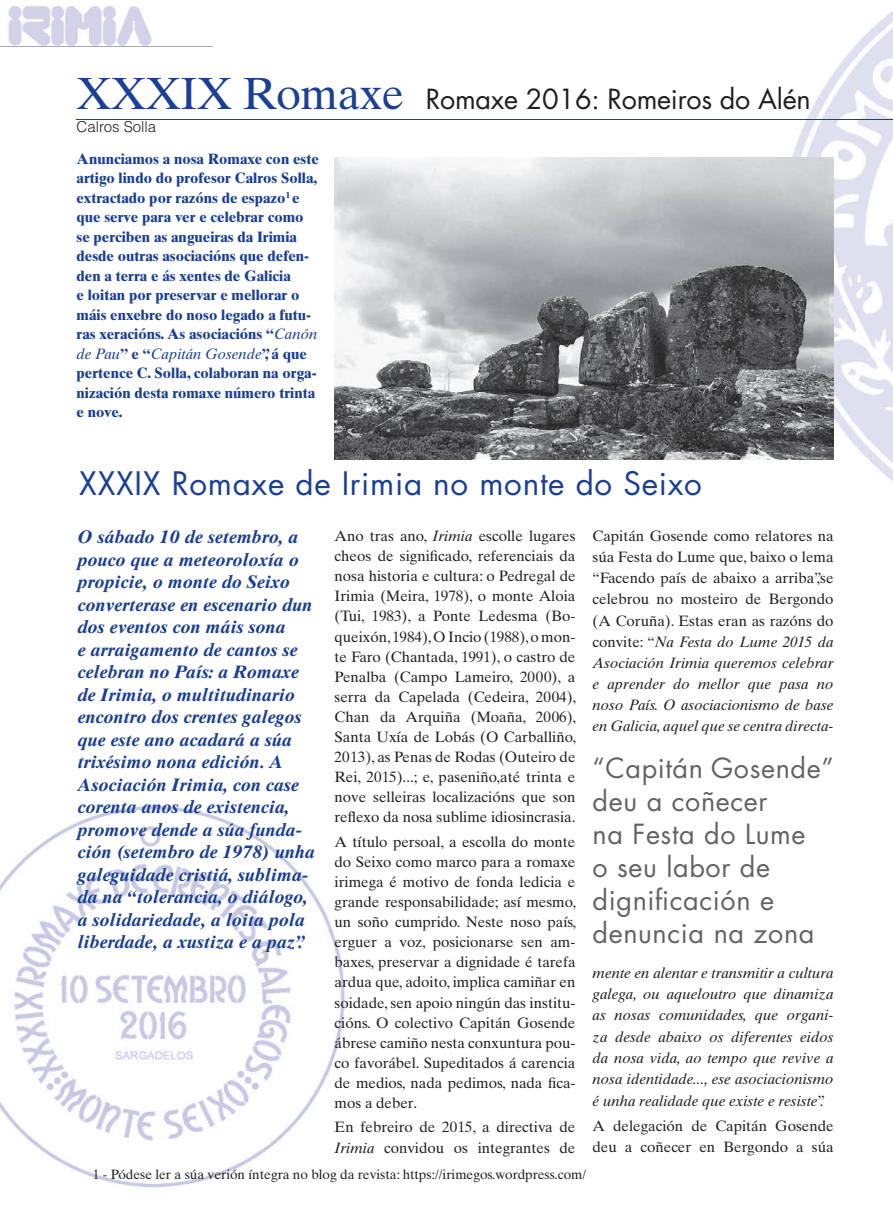
<style>
.page{position:relative;width:893px;height:1212px;background:#fff}
.page>*{position:absolute;margin:0;border:0;box-sizing:border-box;transform-origin:0 0}
.t1{font:31.5px "Futura Std";letter-spacing:.02em;color:#1b3f94}
.t2{font:27px/33px "Futura Std";letter-spacing:.02em;color:#636366}
.t3{font:27px "Futura Std";letter-spacing:-.01em;color:#231f20}
.t4{font:italic 700 18px/22.5px "Times Ten LT Std";color:#1b3f94}
.t5{font:15px/20.1px "Times Ten LT Std";color:#231f20;text-align:justify}
.t6{font:700 15px/19.5px "Times Ten LT Std";color:#1b3f94}
.t7{font:italic 15px/21.3px "Times Ten LT Std";color:#231f20;text-align:justify}
.t8{font:300 15px "Helvetica LT Std";color:#231f20}
.t9{font:13.5px "Times Ten LT Std";color:#231f20}
.s1{font-family:"Times Ten LT Std";font-size:45px;color:#1b3f94}
.s2{font-weight:400;font-style:italic}
.s3{font-style:normal}
.s4{font-style:italic}
</style>
<div class="page">
<img style="left:8px;top:5px;width:144px;height:41px">
<hr style="left:0;top:47px;width:213px;height:1px;background:#a8a9ad">
<img style="left:0;top:806px;width:345px;height:382px">
<img style="left:763px;top:11px;width:130px;height:471px">
<hr style="left:77px;top:119px;width:816px;height:1px;background:#1b3f94">
<img style="left:335px;top:157px;width:498px;height:302px">
<h2 class="t3" style="left:77px;top:82px;width:736px"><span class="s1">XXXIX Romaxe</span> Romaxe 2016: Romeiros do Alén</h2>
<p class="t8" style="left:77px;top:117px;width:81px">Calros Solla</p>
<p class="t6" style="left:77px;top:149px;width:244px">Anunciamos a nosa Romaxe con este artigo lindo do profesor Calros Solla, extractado por razóns de espazo<sup>1</sup> e que serve para ver e celebrar como se perciben as angueiras da Irimia desde outras asociacións que defen&shy;den a terra e ás xentes de Galicia<br>e loitan por preservar e mellorar o máis enxebre do noso legado a futu&shy;ras xeracións. As asociacións “<span class="s2">Canón de Pau</span>” e “<span class="s2">Capitán Gosende</span>”, á que pertence C. Solla, colaboran na orga&shy;nización desta romaxe número trinta e nove.</p>
<h1 class="t1" style="left:79px;top:463px;width:624px">XXXIX Romaxe de Irimia no monte do Seixo</h1>
<p class="t4" style="left:78px;top:525px;width:239px">O sábado 10 de setembro, a pouco que a meteoroloxía o propicie, o monte do Seixo converterase en escenario dun dos eventos con máis sona<br>e arraigamento de cantos se celebran no País: a Romaxe de Irimia, o multitudinario encontro dos crentes galegos que este ano acadará a súa trixésimo nona edición. A<br>Asociación Irimia, con case corenta anos de existencia, promove dende a súa funda&shy;ción (setembro de 1978) unha galeguidade cristiá, sublima&shy;da na “tolerancia, o diálogo, a solidariedade, a loita pola liberdade, a xustiza e a paz”.</p>
<p class="t7" style="left:593px;top:962px;width:242px">mente en alentar e transmitir a cultura galega, ou aqueloutro que dinamiza as nosas comunidades, que organi&shy;za desde abaixo os diferentes eidos da nosa vida, ao tempo que revive a nosa identidade..., ese asociacionismo é unha realidade que existe e resiste<span class="s3">”.</span></p>
<p class="t5" style="left:593px;top:1115px;width:242px;line-height:21.3px">A delegación de Capitán Gosende deu a coñecer en Bergondo a súa</p>
<p class="t5" style="left:335px;top:526px;width:243px">Ano tras ano, <span class="s4">Irimia</span> escolle lugares cheos de significado, referenciais da nosa historia e cultura: o Pedregal de Irimia (Meira, 1978), o monte Aloia (Tui, 1983), a Ponte Ledesma (Bo&shy;queixón, 1984), O Incio (1988), o mon&shy;te Faro (Chantada, 1991), o castro de Penalba (Campo Lameiro, 2000), a serra da Capelada (Cedeira, 2004), Chan da Arquiña (Moaña, 2006), Santa Uxía de Lobás (O Carballiño, 2013), as Penas de Rodas (Outeiro de Rei, 2015)...; e, paseniño,até trinta e nove selleiras localizacións que son reflexo da nosa sublime idiosincrasia.</p>
<p class="t5" style="left:335px;top:831px;width:243px">A título persoal, a escolla do monte do Seixo como marco para a romaxe irimega é motivo de fonda ledicia e grande responsabilidade; así mesmo, un soño cumprido. Neste noso país, erguer a voz, posicionarse sen am&shy;baxes, preservar a dignidade é tarefa ardua que, adoito, implica camiñar en soidade, sen apoio ningún das institu&shy;cións. O colectivo Capitán Gosende ábrese camiño nesta conxuntura pou&shy;co favorábel. Supeditados á carencia de medios, nada pedimos, nada fica&shy;mos a deber.</p>
<p class="t5" style="left:335px;top:1117px;width:242px">En febreiro de 2015, a directiva de<br><span class="s4">Irimia</span> convidou os integrantes de</p>
<p class="t9" style="left:93px;top:1166px;width:495px">1 - Pódese ler a súa verión íntegra no blog da revista: https://irimegos.wordpress.com/</p>
<p class="t5" style="left:593px;top:525px;width:242px;line-height:21.1px">Capitán Gosende como relatores na súa Festa do Lume que, baixo o lema “Facendo país de abaixo a arriba”,se celebrou no mosteiro de Bergondo (A Coruña). Estas eran as razóns do convite: “<span class="s4">Na Festa do Lume 2015 da Asociación Irimia queremos celebrar e aprender do mellor que pasa no noso País. O asociacionismo de base en Galicia, aquel que se centra directa-</span></p>
<h2 class="t2" style="left:593px;top:752px;width:243px">“Capitán Gosende” deu a coñecer<br>na Festa do Lume<br>o seu labor de dignificación e denuncia na zona</h2>
</div>
